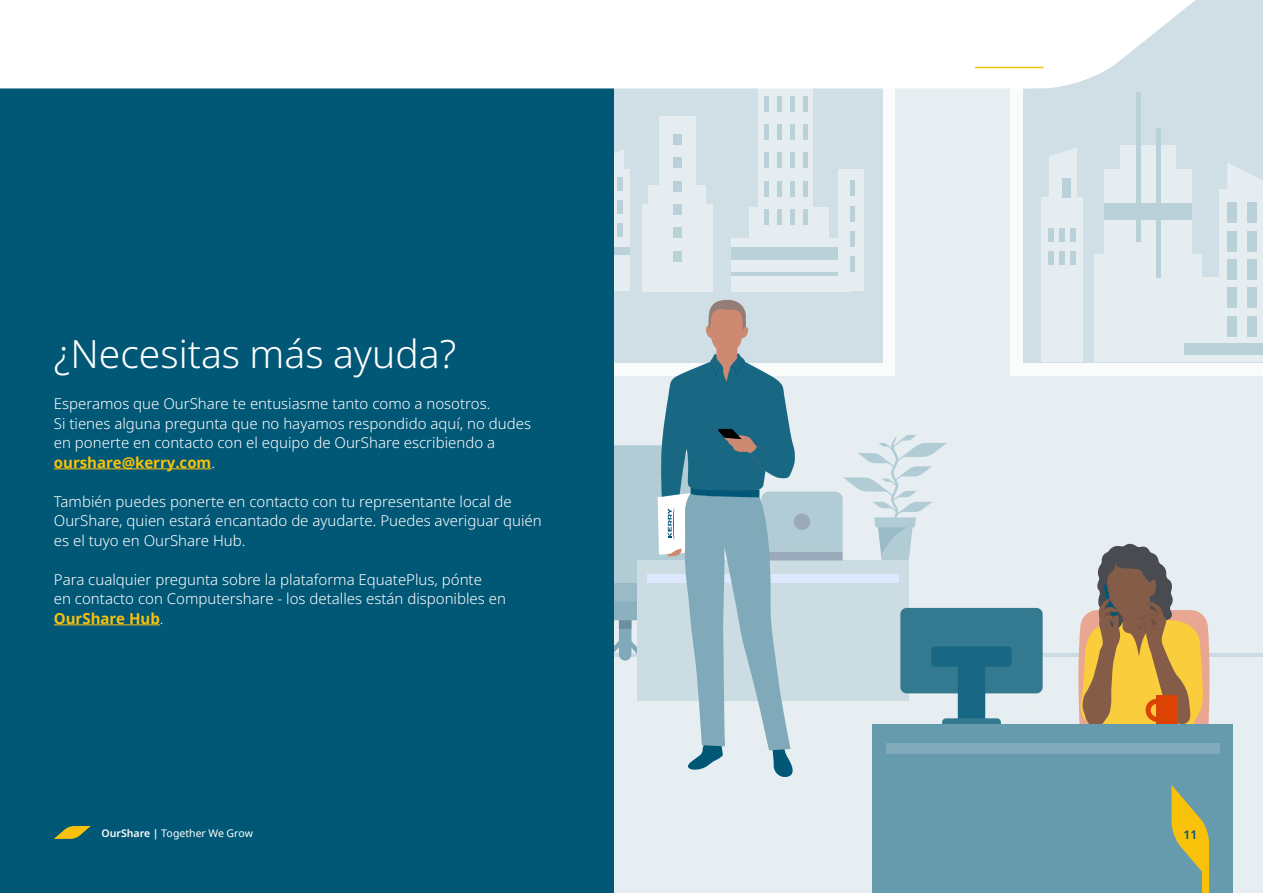
<style>
.page{position:relative;width:1263px;height:893px;background:#fff}
.page>*{position:absolute;margin:0;border:0;box-sizing:border-box;transform-origin:0 0}
.t1{font:300 39px "Noto Sans";color:#fff}
.t2{font:300 15px/19.5px "Noto Sans";color:#fff}
.t3{font:600 12px "Noto Sans";color:#005776}
.t4{font:10.5px "Noto Sans";color:#fff}
.s1{font-weight:700;color:#f9c20a}
.s2{font-weight:600}
</style>
<div class="page">
<div style="left:0;top:0;width:614px;height:893px;background:#005776"></div>
<div style="left:614px;top:0;width:649px;height:893px;background:#e6eef1"></div>
<hr style="left:614px;top:654px;width:649px;height:3px;background:#cbdce3">
<div style="left:614px;top:0;width:281px;height:375px;background:#fff"></div>
<div style="left:614px;top:0;width:268px;height:363px;background:#cbdce3"></div>
<div style="left:614px;top:169px;width:16px;height:122px;background:#e5edf0"></div>
<div style="left:731px;top:238px;width:120px;height:53px;background:#e5edf0"></div>
<div style="left:642px;top:204px;width:71px;height:87px;background:#e5edf0"></div>
<div style="left:648px;top:185px;width:58px;height:87px;background:#e5edf0"></div>
<div style="left:659px;top:116px;width:36px;height:121px;background:#e5edf0"></div>
<svg style="left:614px;top:149px;width:10px;height:39px"></svg>
<div style="left:749px;top:207px;width:80px;height:43px;background:#e5edf0"></div>
<div style="left:758px;top:85px;width:55px;height:150px;background:#e5edf0"></div>
<div style="left:618px;top:177px;width:5px;height:14px;background:#bad1d9"></div>
<div style="left:618px;top:200px;width:5px;height:14px;background:#bad1d9"></div>
<div style="left:618px;top:223px;width:5px;height:14px;background:#bad1d9"></div>
<div style="left:614px;top:248px;width:16px;height:7px;background:#bad1d9"></div>
<div style="left:673px;top:134px;width:8px;height:11px;background:#bad1d9"></div>
<div style="left:673px;top:158px;width:8px;height:10px;background:#bad1d9"></div>
<div style="left:673px;top:181px;width:8px;height:11px;background:#bad1d9"></div>
<div style="left:673px;top:204px;width:8px;height:11px;background:#bad1d9"></div>
<div style="left:673px;top:227px;width:8px;height:11px;background:#bad1d9"></div>
<div style="left:673px;top:251px;width:8px;height:10px;background:#bad1d9"></div>
<hr style="left:764px;top:96px;width:4px;height:16px;background:#bad1d9">
<hr style="left:777px;top:96px;width:4px;height:16px;background:#bad1d9">
<hr style="left:790px;top:96px;width:4px;height:16px;background:#bad1d9">
<hr style="left:803px;top:96px;width:4px;height:16px;background:#bad1d9">
<hr style="left:764px;top:124px;width:4px;height:16px;background:#bad1d9">
<hr style="left:777px;top:124px;width:4px;height:16px;background:#bad1d9">
<hr style="left:790px;top:124px;width:4px;height:16px;background:#bad1d9">
<hr style="left:803px;top:124px;width:4px;height:16px;background:#bad1d9">
<hr style="left:764px;top:152px;width:4px;height:16px;background:#bad1d9">
<hr style="left:777px;top:152px;width:4px;height:16px;background:#bad1d9">
<hr style="left:790px;top:152px;width:4px;height:16px;background:#bad1d9">
<hr style="left:803px;top:152px;width:4px;height:16px;background:#bad1d9">
<hr style="left:764px;top:181px;width:4px;height:15px;background:#bad1d9">
<hr style="left:777px;top:181px;width:4px;height:15px;background:#bad1d9">
<hr style="left:790px;top:181px;width:4px;height:15px;background:#bad1d9">
<hr style="left:803px;top:181px;width:4px;height:15px;background:#bad1d9">
<hr style="left:764px;top:209px;width:4px;height:16px;background:#bad1d9">
<hr style="left:777px;top:209px;width:4px;height:16px;background:#bad1d9">
<hr style="left:790px;top:209px;width:4px;height:16px;background:#bad1d9">
<hr style="left:803px;top:209px;width:4px;height:16px;background:#bad1d9">
<div style="left:731px;top:248px;width:120px;height:12px;background:#bad1d9"></div>
<hr style="left:731px;top:272px;width:120px;height:4px;background:#bad1d9">
<div style="left:838px;top:169px;width:25px;height:122px;background:#e5edf0"></div>
<hr style="left:851px;top:181px;width:4px;height:15px;background:#bad1d9">
<hr style="left:851px;top:206px;width:4px;height:16px;background:#bad1d9">
<hr style="left:851px;top:231px;width:4px;height:16px;background:#bad1d9">
<hr style="left:851px;top:256px;width:4px;height:16px;background:#bad1d9">
<div style="left:1010px;top:0;width:253px;height:375px;background:#fff"></div>
<div style="left:1023px;top:0;width:240px;height:363px;background:#cbdce3"></div>
<div style="left:1041px;top:198px;width:42px;height:164px;background:#e5edf0"></div>
<div style="left:1184px;top:309px;width:79px;height:53px;background:#e5edf0"></div>
<div style="left:1095px;top:254px;width:107px;height:108px;background:#e5edf0"></div>
<div style="left:1104px;top:169px;width:88px;height:108px;background:#e5edf0"></div>
<div style="left:1121px;top:145px;width:55px;height:150px;background:#e5edf0"></div>
<div style="left:1136px;top:92px;width:5px;height:149px;background:#bad1d9"></div>
<div style="left:1156px;top:128px;width:5px;height:149px;background:#bad1d9"></div>
<svg style="left:1049px;top:147px;width:28px;height:51px"></svg>
<div style="left:1202px;top:278px;width:61px;height:43px;background:#e5edf0"></div>
<div style="left:1219px;top:189px;width:44px;height:150px;background:#e5edf0"></div>
<svg style="left:1227px;top:163px;width:36px;height:70px"></svg>
<div style="left:1049px;top:229px;width:5px;height:13px;background:#bad1d9"></div>
<div style="left:1060px;top:229px;width:5px;height:13px;background:#bad1d9"></div>
<div style="left:1071px;top:229px;width:5px;height:13px;background:#bad1d9"></div>
<div style="left:1049px;top:252px;width:5px;height:13px;background:#bad1d9"></div>
<div style="left:1060px;top:252px;width:5px;height:13px;background:#bad1d9"></div>
<div style="left:1071px;top:252px;width:5px;height:13px;background:#bad1d9"></div>
<div style="left:1184px;top:343px;width:79px;height:12px;background:#bad1d9"></div>
<div style="left:1062px;top:178px;width:9px;height:20px;background:#bad1d9"></div>
<div style="left:1104px;top:203px;width:88px;height:17px;background:#bad1d9"></div>
<div style="left:1227px;top:203px;width:9px;height:20px;background:#bad1d9"></div>
<div style="left:1247px;top:203px;width:9px;height:20px;background:#bad1d9"></div>
<div style="left:1227px;top:231px;width:9px;height:20px;background:#bad1d9"></div>
<div style="left:1247px;top:231px;width:9px;height:20px;background:#bad1d9"></div>
<div style="left:1227px;top:259px;width:9px;height:21px;background:#bad1d9"></div>
<div style="left:1247px;top:259px;width:9px;height:21px;background:#bad1d9"></div>
<div style="left:1227px;top:288px;width:9px;height:20px;background:#bad1d9"></div>
<div style="left:1247px;top:288px;width:9px;height:20px;background:#bad1d9"></div>
<div style="left:1227px;top:316px;width:9px;height:20px;background:#bad1d9"></div>
<div style="left:1247px;top:316px;width:9px;height:20px;background:#bad1d9"></div>
<svg style="left:614px;top:300px;width:333px;height:477px"></svg>
<div style="left:900px;top:608px;width:143px;height:85px;background:#337990;border-radius:6px"></div>
<div style="left:931px;top:646px;width:81px;height:20px;background:#196883;border-radius:4px"></div>
<svg style="left:958px;top:666px;width:27px;height:52px"></svg>
<div style="left:942px;top:718px;width:59px;height:17px;background:#337990;border-radius:4px"></div>
<div style="left:872px;top:724px;width:361px;height:169px;background:#669aad"></div>
<div style="left:886px;top:743px;width:334px;height:11px;background:#80aaba"></div>
<svg style="left:1077px;top:0;width:119px;height:83px"></svg>
<div style="left:0;top:0;width:1077px;height:88px;background:#fff"></div>
<svg style="left:54px;top:826px;width:37px;height:13px"></svg>
<svg style="left:1072px;top:543px;width:143px;height:350px"></svg>
<hr style="left:975px;top:67px;width:68px;height:1px;background:#f9c20a">
<hr style="left:54px;top:468px;width:157px;height:1px;background:#f9c20a">
<hr style="left:54px;top:624px;width:106px;height:1px;background:#f9c20a">
<h1 class="t1" style="left:54px;top:326px;width:404px">¿Necesitas más ayuda?</h1>
<p class="t2" style="left:54px;top:394px;width:479px">Esperamos que OurShare te entusiasme tanto como a nosotros.<br>Si tienes alguna pregunta que no hayamos respondido aquí, no dudes en ponerte en contacto con el equipo de OurShare escribiendo a <span class="s1">ourshare@kerry.com</span>.</p>
<p class="t2" style="left:54px;top:492px;width:489px">También puedes ponerte en contacto con tu representante local de<br>OurShare, quien estará encantado de ayudarte. Puedes averiguar quién es el tuyo en OurShare Hub.</p>
<p class="t2" style="left:54px;top:570px;width:454px">Para cualquier pregunta sobre la plataforma EquatePlus, pónte<br>en contacto con Computershare - los detalles están disponibles en<br><span class="s1">OurShare Hub</span>.</p>
<p class="t4" style="left:101px;top:826px;width:153px"><span class="s2">OurShare |</span> Together We Grow</p>
<p class="t3" style="left:1183px;top:826px;width:15px">11</p>
</div>
